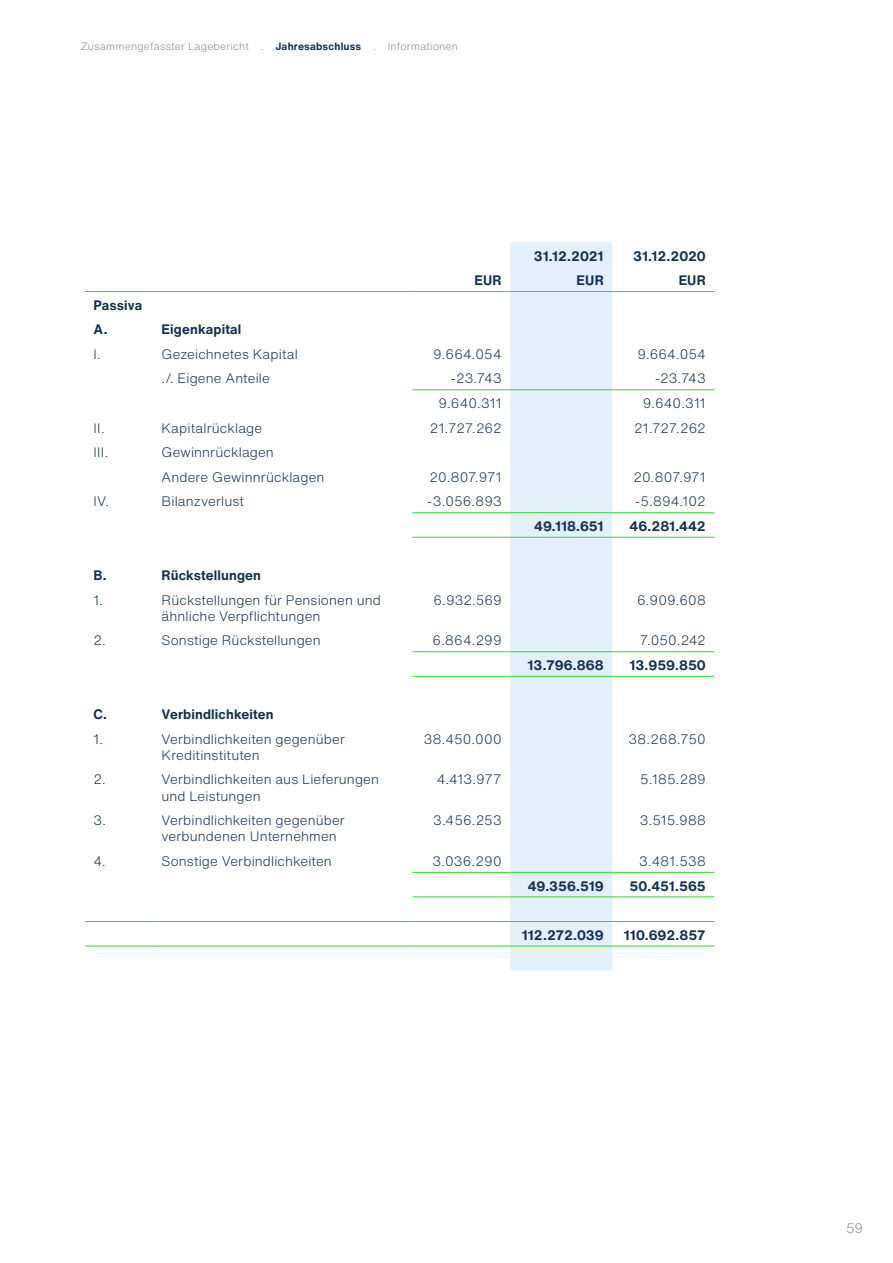
<style>
.page{position:relative;width:893px;height:1263px;background:#fff}
.page>*{position:absolute;margin:0;border:0;box-sizing:border-box;transform-origin:0 0}
.t1{font:300 13.5px/16.2px "Helvetica Now Text";letter-spacing:.01em;color:#142f4d}
.t2{font:700 13.5px/24.6px "Helvetica Now Text";letter-spacing:.005em;color:#142f4d}
.t3{font:700 13.5px "Helvetica Now Text";letter-spacing:-.02em;color:#142f4d}
.t4{font:300 13.5px "Helvetica Now Text";color:#878787}
.t5{font:300 10.5px "Helvetica Now Text";letter-spacing:.02em;color:#878787}
.s1{font-weight:700;color:#142f4d}
</style>
<div class="page">
<div style="left:510px;top:242px;width:102px;height:729px;background:#e3effb"></div>
<hr style="left:85px;top:291px;width:68px;height:1px;background:#35d331">
<hr style="left:153px;top:291px;width:259px;height:1px;background:#35d331">
<hr style="left:412px;top:291px;width:98px;height:1px;background:#35d331">
<hr style="left:510px;top:291px;width:102px;height:1px;background:#35d331">
<hr style="left:612px;top:291px;width:102px;height:1px;background:#35d331">
<hr style="left:412px;top:389px;width:98px;height:1px;background:#35d331">
<hr style="left:510px;top:389px;width:102px;height:1px;background:#35d331">
<hr style="left:612px;top:389px;width:102px;height:1px;background:#35d331">
<hr style="left:412px;top:512px;width:98px;height:1px;background:#35d331">
<hr style="left:510px;top:512px;width:102px;height:1px;background:#35d331">
<hr style="left:612px;top:512px;width:102px;height:1px;background:#35d331">
<hr style="left:412px;top:537px;width:98px;height:1px;background:#35d331">
<hr style="left:510px;top:537px;width:102px;height:1px;background:#35d331">
<hr style="left:612px;top:537px;width:102px;height:1px;background:#35d331">
<hr style="left:412px;top:651px;width:98px;height:1px;background:#35d331">
<hr style="left:510px;top:651px;width:102px;height:1px;background:#35d331">
<hr style="left:612px;top:651px;width:102px;height:1px;background:#35d331">
<hr style="left:412px;top:676px;width:98px;height:1px;background:#35d331">
<hr style="left:510px;top:676px;width:102px;height:1px;background:#35d331">
<hr style="left:612px;top:676px;width:102px;height:1px;background:#35d331">
<hr style="left:412px;top:872px;width:98px;height:1px;background:#35d331">
<hr style="left:510px;top:872px;width:102px;height:1px;background:#35d331">
<hr style="left:612px;top:872px;width:102px;height:1px;background:#35d331">
<hr style="left:412px;top:896px;width:98px;height:1px;background:#35d331">
<hr style="left:510px;top:896px;width:102px;height:1px;background:#35d331">
<hr style="left:612px;top:896px;width:102px;height:1px;background:#35d331">
<hr style="left:85px;top:921px;width:68px;height:1px;background:#35d331">
<hr style="left:153px;top:921px;width:259px;height:1px;background:#35d331">
<hr style="left:412px;top:921px;width:98px;height:1px;background:#35d331">
<hr style="left:510px;top:921px;width:102px;height:1px;background:#35d331">
<hr style="left:612px;top:921px;width:102px;height:1px;background:#35d331">
<hr style="left:85px;top:946px;width:68px;height:1px;background:#35d331">
<hr style="left:153px;top:946px;width:259px;height:1px;background:#35d331">
<hr style="left:412px;top:946px;width:98px;height:1px;background:#35d331">
<hr style="left:510px;top:946px;width:102px;height:1px;background:#35d331">
<hr style="left:612px;top:946px;width:102px;height:1px;background:#35d331">
<p class="t5" style="left:81px;top:38px;width:379px">Zusammengefasster Lagebericht . <span class="s1">Jahresabschluss</span> . Informationen</p>
<p class="t2" style="left:94px;top:292px;width:50px">Passiva<br>A.</p>
<p class="t2" style="left:162px;top:317px;width:81px">Eigenkapital</p>
<p class="t2" style="left:534px;top:243px;width:71px">31.12.2021</p>
<p class="t2" style="left:633px;top:243px;width:74px">31.12.2020</p>
<p class="t2" style="left:475px;top:268px;width:29px">EUR</p>
<p class="t2" style="left:577px;top:268px;width:29px">EUR</p>
<p class="t2" style="left:679px;top:268px;width:29px">EUR</p>
<p class="t1" style="left:94px;top:345px;width:9px">I.</p>
<p class="t1" style="left:162px;top:345px;width:138px">Gezeichnetes Kapital</p>
<p class="t1" style="left:433px;top:345px;width:70px">9.664.054</p>
<p class="t1" style="left:637px;top:345px;width:70px">9.664.054</p>
<p class="t1" style="left:162px;top:370px;width:110px">./. Eigene Anteile</p>
<p class="t1" style="left:451px;top:370px;width:52px">-23.743</p>
<p class="t1" style="left:655px;top:370px;width:52px">-23.743</p>
<p class="t1" style="left:439px;top:395px;width:65px">9.640.311</p>
<p class="t1" style="left:643px;top:395px;width:65px">9.640.311</p>
<p class="t1" style="left:94px;top:419px;width:13px">II.</p>
<p class="t1" style="left:162px;top:419px;width:102px">Kapitalrücklage</p>
<p class="t1" style="left:430px;top:419px;width:73px">21.727.262</p>
<p class="t1" style="left:634px;top:419px;width:73px">21.727.262</p>
<p class="t1" style="left:94px;top:444px;width:16px">III.</p>
<p class="t1" style="left:162px;top:440px;width:164px;line-height:24.6px">Gewinnrücklagen<br>Andere Gewinnrücklagen</p>
<p class="t1" style="left:429px;top:468px;width:74px">20.807.971</p>
<p class="t1" style="left:634px;top:468px;width:74px">20.807.971</p>
<p class="t1" style="left:94px;top:493px;width:17px">IV.</p>
<p class="t1" style="left:162px;top:493px;width:84px">Bilanzverlust</p>
<p class="t1" style="left:427px;top:493px;width:76px">-3.056.893</p>
<p class="t1" style="left:635px;top:493px;width:72px">-5.894.102</p>
<p class="t2" style="left:534px;top:513px;width:71px">49.118.651</p>
<p class="t2" style="left:629px;top:513px;width:78px">46.281.442</p>
<p class="t2" style="left:94px;top:563px;width:15px">B.</p>
<p class="t2" style="left:162px;top:563px;width:101px">Rückstellungen</p>
<p class="t1" style="left:94px;top:591px;width:11px">1.</p>
<p class="t1" style="left:162px;top:591px;width:221px">Rückstellungen für Pensionen und ähnliche Verpflichtungen</p>
<p class="t1" style="left:433px;top:591px;width:70px">6.932.569</p>
<p class="t1" style="left:637px;top:591px;width:70px">6.909.608</p>
<p class="t1" style="left:94px;top:632px;width:14px">2.</p>
<p class="t1" style="left:162px;top:632px;width:161px">Sonstige Rückstellungen</p>
<p class="t1" style="left:433px;top:632px;width:71px">6.864.299</p>
<p class="t1" style="left:640px;top:632px;width:68px">7.050.242</p>
<p class="t2" style="left:528px;top:652px;width:78px">13.796.868</p>
<p class="t2" style="left:629px;top:652px;width:78px">13.959.850</p>
<p class="t2" style="left:94px;top:702px;width:15px">C.</p>
<p class="t2" style="left:162px;top:702px;width:114px">Verbindlichkeiten</p>
<p class="t1" style="left:94px;top:730px;width:11px">1.</p>
<p class="t1" style="left:162px;top:730px;width:185px">Verbindlichkeiten gegenüber<br>Kreditinstituten</p>
<p class="t1" style="left:424px;top:730px;width:79px">38.450.000</p>
<p class="t1" style="left:629px;top:730px;width:79px">38.268.750</p>
<p class="t1" style="left:94px;top:771px;width:14px">2.</p>
<p class="t1" style="left:162px;top:771px;width:219px">Verbindlichkeiten aus Lieferungen und Leistungen</p>
<p class="t1" style="left:437px;top:771px;width:66px">4.413.977</p>
<p class="t1" style="left:640px;top:771px;width:67px">5.185.289</p>
<p class="t1" style="left:93px;top:812px;width:14px">3.</p>
<p class="t1" style="left:162px;top:812px;width:185px">Verbindlichkeiten gegenüber verbundenen Unternehmen</p>
<p class="t1" style="left:433px;top:812px;width:70px">3.456.253</p>
<p class="t1" style="left:640px;top:812px;width:67px">3.515.988</p>
<p class="t1" style="left:93px;top:853px;width:14px">4.</p>
<p class="t1" style="left:162px;top:853px;width:172px">Sonstige Verbindlichkeiten</p>
<p class="t1" style="left:432px;top:853px;width:71px">3.036.290</p>
<p class="t1" style="left:639px;top:853px;width:68px">3.481.538</p>
<p class="t2" style="left:528px;top:873px;width:78px">49.356.519</p>
<p class="t2" style="left:630px;top:873px;width:78px">50.451.565</p>
<p class="t3" style="left:522px;top:925px;width:83px">112.272.039</p>
<p class="t2" style="left:624px;top:922px;width:83px">110.692.857</p>
<p class="t4" style="left:846px;top:1218px;width:19px">59</p>
</div>
